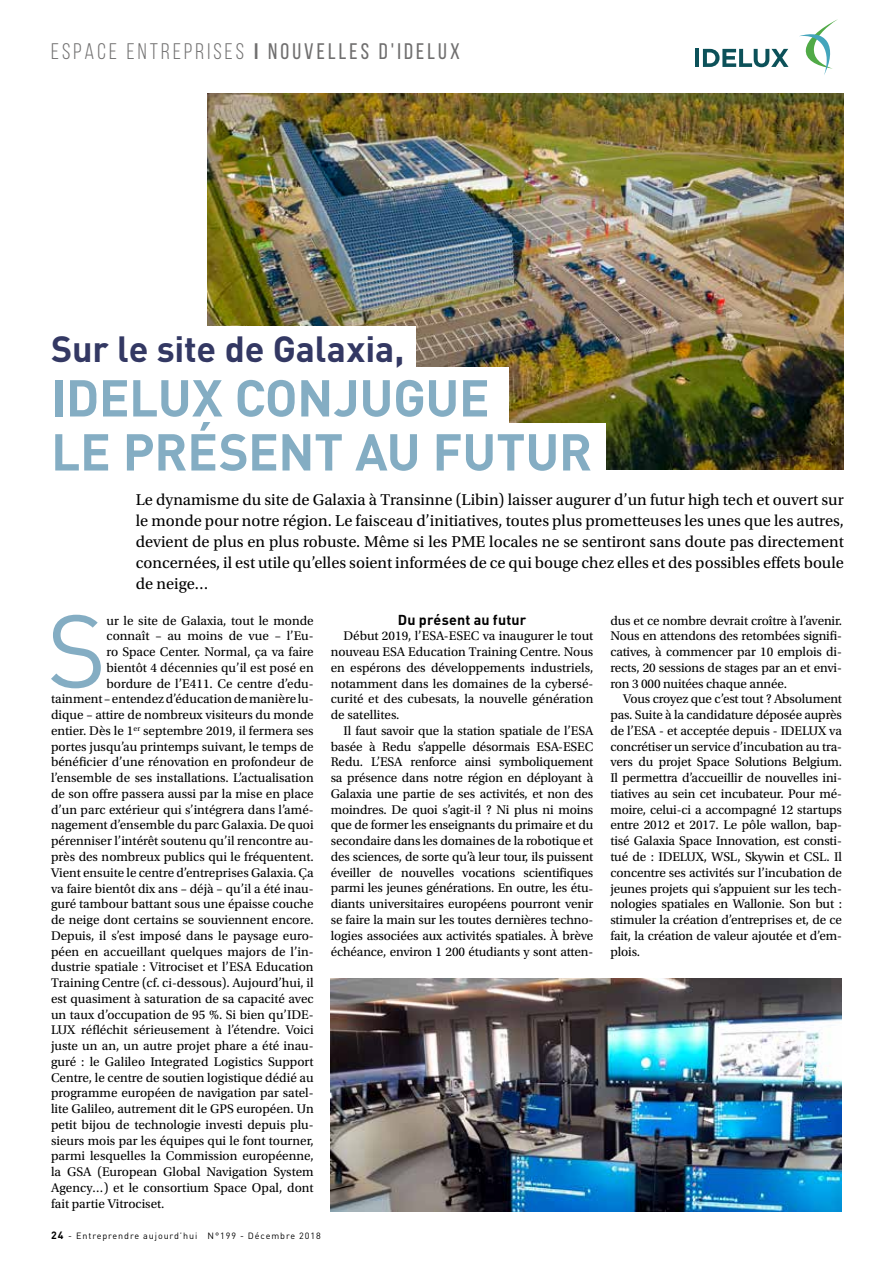
<style>
.page{position:relative;width:893px;height:1263px;background:#fff}
.page>*{position:absolute;margin:0;border:0;box-sizing:border-box;transform-origin:0 0}
.t1{font:101.7px "DIN";color:#84adc3}
.t2{font:700 51px/54px "DIN";letter-spacing:-.01em;color:#84adc3}
.t3{font:700 36px "DIN";letter-spacing:-.005em;color:#333863}
.t4{font:22.5px "Bebas Neue";letter-spacing:.14em;color:#706f6f}
.t5{font:16.5px/21px "Utopia Std";color:#000;text-align:justify}
.t6{font:700 14.25px "DIN";letter-spacing:.01em;color:#000}
.t7{font:13.2px/15.8px "Utopia Std";color:#000;text-align:justify}
.t8{font:9px "DIN";letter-spacing:.1em;color:#000}
.s1{font-weight:700}
.s2{font-style:inherit}
.s3{font-weight:700;font-size:10.5px}
</style>
<div class="page">
<hr style="left:695px;top:49px;width:4px;height:18px;background:#0c5159">
<svg style="left:703px;top:49px;width:85px;height:18px"></svg>
<svg style="left:799px;top:19px;width:39px;height:56px"></svg>
<img style="left:331px;top:978px;width:511px;height:234px">
<img style="left:207px;top:94px;width:637px;height:376px">
<div style="left:35px;top:327px;width:380px;height:44px;background:#fff"></div>
<div style="left:35px;top:367px;width:474px;height:57px;background:#fff"></div>
<div style="left:35px;top:424px;width:570px;height:56px;background:#fff"></div>
<h3 class="t4" style="left:51px;top:40px;width:410px">ESPACE ENTREPRISES <span class="s1">I</span> <span class="s2">NOUVELLES D'IDELUX</span></h3>
<h3 class="t3" style="left:51px;top:325px;width:355px">Sur le site de Galaxia,</h3>
<h2 class="t2" style="left:51px;top:369px;width:543px">IDELUX CONJUGUE<br>LE PRÉSENT AU FUTUR</h2>
<p class="t5" style="left:136px;top:490px;width:710px">Le dynamisme du site de Galaxia à Transinne (Libin) laisser augurer d’un futur high tech et ouvert sur le monde pour notre région. Le faisceau d’initiatives, toutes plus prometteuses les unes que les autres, devient de plus en plus robuste. Même si les PME locales ne se sentiront sans doute pas directement concernées, il est utile qu’elles soient informées de ce qui bouge chez elles et des possibles effets boule de neige…</p>
<p class="t7" style="left:610px;top:613px;width:233px">dus et ce nombre devrait croître à l’avenir.<br>Nous en attendons des retombées signifi&shy;catives, à commencer par 10 emplois di&shy;rects, 20 sessions de stages par an et envi&shy;ron 3 000 nuitées chaque année.</p>
<p class="t7" style="left:610px;top:691px;width:233px;text-indent:13px">Vous croyez que c’est tout ? Absolument pas. Suite à la candidature déposée auprès de l’ESA - et acceptée depuis - IDELUX va concrétiser un service d’incubation au tra&shy;vers du projet Space Solutions Belgium.<br>Il permettra d’accueillir de nouvelles ini&shy;tiatives au sein cet incubateur. Pour mé&shy;moire, celui-ci a accompagné 12 startups entre 2012 et 2017. Le pôle wallon, bap&shy;tisé Galaxia Space Innovation, est consti&shy;tué de : IDELUX, WSL, Skywin et CSL. Il concentre ses activités sur l’incubation de jeunes projets qui s’appuient sur les tech&shy;nologies spatiales en Wallonie. Son but : stimuler la création d’entreprises et, de ce fait, la création de valeur ajoutée et d’em&shy;plois.</p>
<p class="t6" style="left:398px;top:610px;width:130px">Du présent au futur</p>
<p class="t7" style="left:331px;top:628px;width:264px;text-indent:13px">Début 2019, l’ESA-ESEC va inaugurer le tout nouveau ESA Education Training Centre. Nous en espérons des développements industriels, notamment dans les domaines de la cybersé&shy;curité et des cubesats, la nouvelle génération de satellites.</p>
<p class="t7" style="left:331px;top:723px;width:264px;text-indent:13px">Il faut savoir que la station spatiale de l’ESA basée à Redu s’appelle désormais ESA-ESEC Redu. L’ESA renforce ainsi symboliquement sa présence dans notre région en déployant à Galaxia une partie de ses activités, et non des moindres. De quoi s’agit-il ? Ni plus ni moins que de former les enseignants du primaire et du secondaire dans les domaines de la robotique et des sciences, de sorte qu’à leur tour, ils puissent éveiller de nouvelles vocations scientifiques parmi les jeunes générations. En outre, les étu&shy;diants universitaires européens pourront venir se faire la main sur les toutes dernières techno&shy;logies associées aux activités spatiales. À brève échéance, environ 1 200 étudiants y sont atten-</p>
<h1 class="t1" style="left:47px;top:593px;width:61px">S</h1>
<p class="t7" style="left:107px;top:613px;width:209px">ur le site de Galaxia, tout le monde</p>
<p class="t7" style="left:107px;top:628px;width:209px">connaît – au moins de vue – l’Eu-</p>
<p class="t7" style="left:107px;top:644px;width:209px">ro Space Center. Normal, ça va faire</p>
<p class="t7" style="left:107px;top:660px;width:209px">bientôt 4 décennies qu’il est posé en</p>
<p class="t7" style="left:107px;top:676px;width:209px">bordure de l’E411. Ce centre d’edu-</p>
<p class="t7" style="left:51px;top:691px;width:264px">tainment – entendez d’éducation de manière lu-</p>
<p class="t7" style="left:51px;top:707px;width:264px">dique – attire de nombreux visiteurs du monde</p>
<p class="t7" style="left:51px;top:723px;width:264px">entier. Dès le 1<sup>er</sup> septembre 2019, il fermera ses</p>
<p class="t7" style="left:51px;top:739px;width:264px">portes jusqu’au printemps suivant, le temps de</p>
<p class="t7" style="left:51px;top:754px;width:264px">bénéficier d’une rénovation en profondeur de</p>
<p class="t7" style="left:51px;top:770px;width:264px">l’ensemble de ses installations. L’actualisation</p>
<p class="t7" style="left:51px;top:786px;width:264px">de son offre passera aussi par la mise en place</p>
<p class="t7" style="left:51px;top:802px;width:264px">d’un parc extérieur qui s’intégrera dans l’amé-</p>
<p class="t7" style="left:51px;top:817px;width:264px">nagement d’ensemble du parc Galaxia. De quoi</p>
<p class="t7" style="left:51px;top:833px;width:264px">pérenniser l’intérêt soutenu qu’il rencontre au-</p>
<p class="t7" style="left:51px;top:849px;width:264px">près des nombreux publics qui le fréquentent.</p>
<p class="t7" style="left:51px;top:865px;width:264px">Vient ensuite le centre d’entreprises Galaxia. Ça</p>
<p class="t7" style="left:51px;top:880px;width:264px">va faire bientôt dix ans – déjà – qu’il a été inau-</p>
<p class="t7" style="left:51px;top:896px;width:264px">guré tambour battant sous une épaisse couche</p>
<p class="t7" style="left:51px;top:912px;width:264px">de neige dont certains se souviennent encore.</p>
<p class="t7" style="left:51px;top:928px;width:264px">Depuis, il s’est imposé dans le paysage euro-</p>
<p class="t7" style="left:51px;top:943px;width:264px">péen en accueillant quelques majors de l’in-</p>
<p class="t7" style="left:51px;top:959px;width:264px">dustrie spatiale : Vitrociset et l’ESA Education</p>
<p class="t7" style="left:51px;top:975px;width:264px">Training Centre (cf. ci-dessous). Aujourd’hui, il</p>
<p class="t7" style="left:51px;top:991px;width:264px">est quasiment à saturation de sa capacité avec</p>
<p class="t7" style="left:51px;top:1006px;width:264px">un taux d’occupation de 95 %. Si bien qu’IDE-</p>
<p class="t7" style="left:51px;top:1022px;width:264px">LUX réfléchit sérieusement à l’étendre. Voici</p>
<p class="t7" style="left:51px;top:1038px;width:264px">juste un an, un autre projet phare a été inau-</p>
<p class="t7" style="left:51px;top:1054px;width:264px">guré : le Galileo Integrated Logistics Support</p>
<p class="t7" style="left:51px;top:1069px;width:264px">Centre, le centre de soutien logistique dédié au</p>
<p class="t7" style="left:51px;top:1085px;width:264px">programme européen de navigation par satel-</p>
<p class="t7" style="left:51px;top:1101px;width:264px">lite Galileo, autrement dit le GPS européen. Un</p>
<p class="t7" style="left:51px;top:1117px;width:264px">petit bijou de technologie investi depuis plu-</p>
<p class="t7" style="left:51px;top:1132px;width:264px">sieurs mois par les équipes qui le font tourner,</p>
<p class="t7" style="left:51px;top:1148px;width:264px">parmi lesquelles la Commission européenne,</p>
<p class="t7" style="left:51px;top:1164px;width:264px">la GSA (European Global Navigation System</p>
<p class="t7" style="left:51px;top:1180px;width:264px">Agency…) et le consortium Space Opal, dont</p>
<p class="t7" style="left:51px;top:1195px;width:115px">fait partie Vitrociset.</p>
<p class="t8" style="left:51px;top:1231px;width:271px"><span class="s3">24</span> - Entreprendre aujourd’hui N°199 - Décembre 2018</p>
</div>
